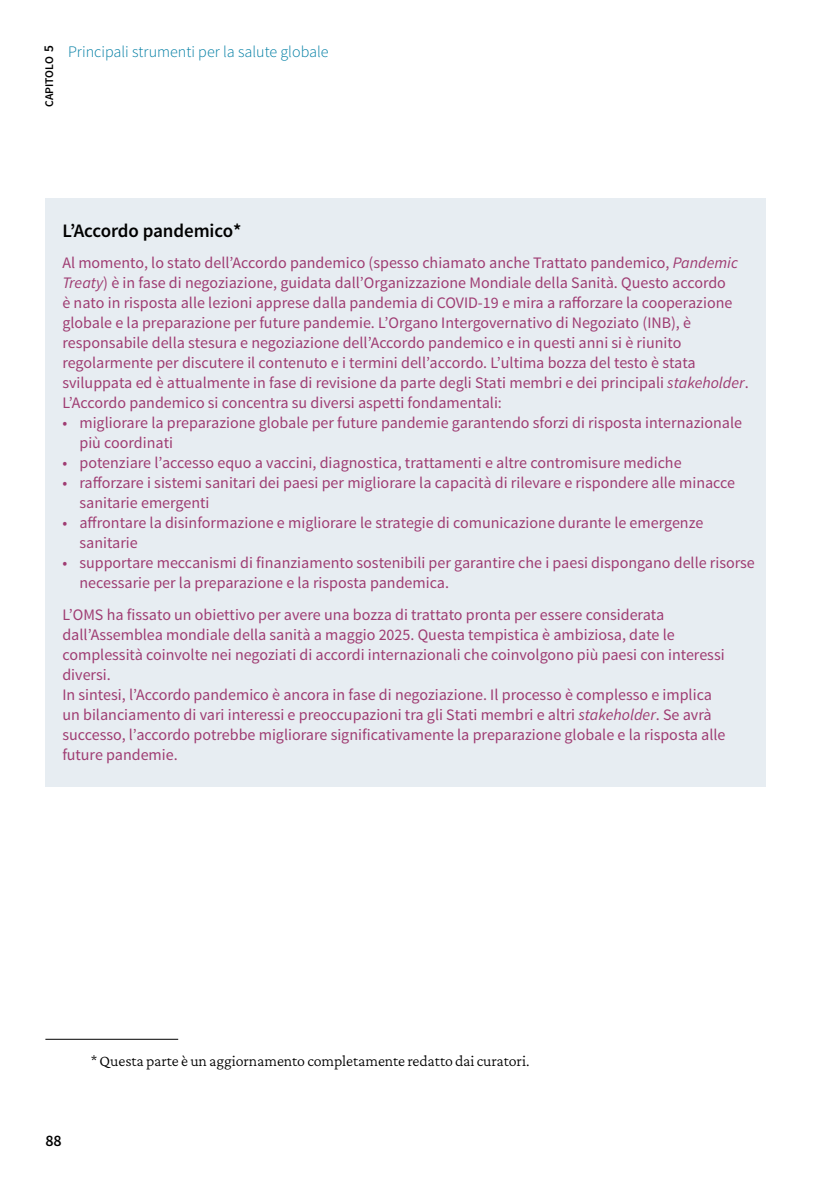
<style>
.page{position:relative;width:840px;height:1191px;background:#fff}
.page>*{position:absolute;margin:0;border:0;box-sizing:border-box;transform-origin:0 0}
.t1{font:600 19px "Source Sans Pro";letter-spacing:-.005em;color:#000}
.t2{font:16px/20px "Source Sans Pro";color:#9f3c72}
.t3{font:300 16px "Crimson Pro";letter-spacing:-.005em;color:#000}
.t4{font:300 16px "Source Sans Pro";color:#007ea4}
.t5{font:600 16px "Source Sans Pro";color:#000}
.t6{font:600 11.6px "Source Sans Pro";color:#000}
.s1{font-size:13.4px}
.s2{font-style:italic}
</style>
<div class="page">
<div style="left:45px;top:198px;width:720px;height:589px;background:#e7edf2"></div>
<hr style="left:45px;top:1039px;width:133px;height:1px;background:#000">
<p class="t6" style="left:42px;top:107px;width:63px;rotate:-90deg">CAPITOLO <span class="s1">5</span></p>
<p class="t4" style="left:68px;top:42px;width:262px">Principali strumenti per la salute globale</p>
<p class="t1" style="left:62px;top:218px;width:180px">L’Accordo pandemico*</p>
<p class="t2" style="left:62px;top:253px;width:687px">Al momento, lo stato dell’Accordo pandemico (spesso chiamato anche Trattato pandemico, <span class="s2">Pandemic Treaty</span>) è in fase di negoziazione, guidata dall’Organizzazione Mondiale della Sanità. Questo accordo<br>è nato in risposta alle lezioni apprese dalla pandemia di COVID-19 e mira a rafforzare la cooperazione globale e la preparazione per future pandemie. L’Organo Intergovernativo di Negoziato (INB), è responsabile della stesura e negoziazione dell’Accordo pandemico e in questi anni si è riunito regolarmente per discutere il contenuto e i termini dell’accordo. L’ultima bozza del testo è stata sviluppata ed è attualmente in fase di revisione da parte degli Stati membri e dei principali <span class="s2">stakeholder</span>.<br>L’Accordo pandemico si concentra su diversi aspetti fondamentali:</p>
<p class="t2" style="left:79px;top:413px;width:663px;text-indent:-17px">• migliorare la preparazione globale per future pandemie garantendo sforzi di risposta internazionale più coordinati</p>
<p class="t2" style="left:62px;top:453px;width:620px">• potenziare l’accesso equo a vaccini, diagnostica, trattamenti e altre contromisure mediche</p>
<p class="t2" style="left:79px;top:473px;width:656px;text-indent:-17px">• rafforzare i sistemi sanitari dei paesi per migliorare la capacità di rilevare e rispondere alle minacce sanitarie emergenti</p>
<p class="t2" style="left:79px;top:513px;width:625px;text-indent:-17px">• affrontare la disinformazione e migliorare le strategie di comunicazione durante le emergenze sanitarie</p>
<p class="t2" style="left:79px;top:553px;width:676px;text-indent:-17px">• supportare meccanismi di finanziamento sostenibili per garantire che i paesi dispongano delle risorse necessarie per la preparazione e la risposta pandemica.</p>
<p class="t2" style="left:62px;top:604px;width:664px">L’OMS ha fissato un obiettivo per avere una bozza di trattato pronta per essere considerata dall’Assemblea mondiale della sanità a maggio 2025. Questa tempistica è ambiziosa, date le complessità coinvolte nei negoziati di accordi internazionali che coinvolgono più paesi con interessi diversi.<br>In sintesi, l’Accordo pandemico è ancora in fase di negoziazione. Il processo è complesso e implica un bilanciamento di vari interessi e preoccupazioni tra gli Stati membri e altri <span class="s2">stakeholder</span>. Se avrà successo, l’accordo potrebbe migliorare significativamente la preparazione globale e la risposta alle future pandemie.</p>
<p class="t3" style="left:91px;top:1050px;width:440px">* Questa parte è un aggiornamento completamente redatto dai curatori.</p>
<p class="t5" style="left:45px;top:1130px;width:18px">88</p>
</div>
